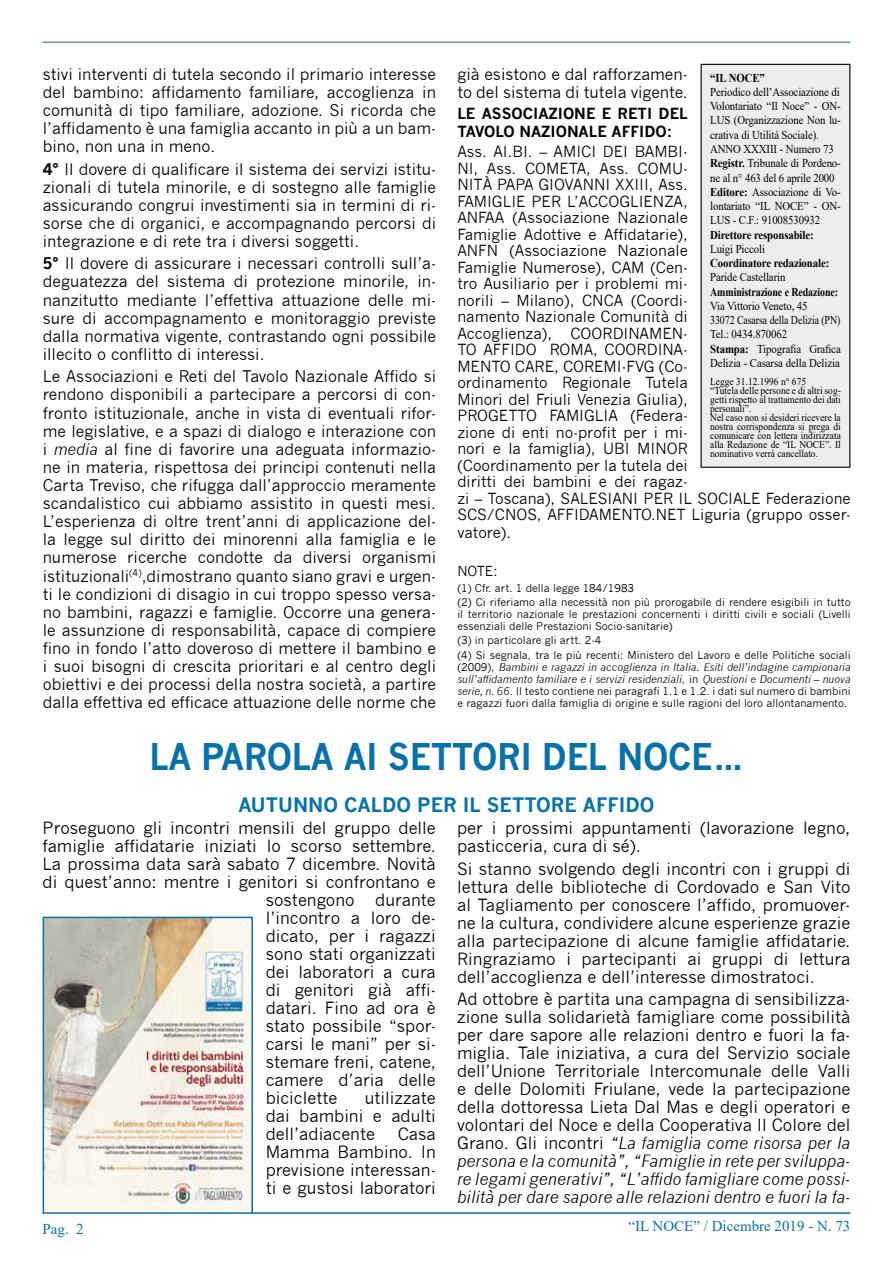
<style>
.page{position:relative;width:893px;height:1263px;background:#fff}
.page>*{position:absolute;margin:0;border:0;box-sizing:border-box;transform-origin:0 0}
.t1{font:700 36px "News Gothic";letter-spacing:-.01em;color:#0771a9;scale:.94 1}
.t2{font:700 19.5px "News Gothic";color:#0771a9}
.t3{font:16.5px/18px "News Gothic";color:#000;text-align:justify}
.t4{font:15.75px/18.1px "News Gothic";color:#000;text-align:justify}
.t5{font:15px/16.5px "News Gothic";color:#000}
.t6{font:700 15px/17.2px "News Gothic";color:#000}
.t7{font:15px "Times New Roman";color:#0771a9}
.t8{font:13.5px "News Gothic";color:#000}
.t9{font:12px/14.2px "Times New Roman";letter-spacing:-.01em;color:#000;scale:.9 1}
.t10{font:700 12px "Times New Roman";letter-spacing:-.01em;color:#000;scale:.9 1}
.t11{font:700 12px "Times New Roman";letter-spacing:-.01em;color:#000;scale:.83 1}
.t12{font:10.5px/14.2px "News Gothic";color:#000}
.t13{font:italic 10.5px/12px "News Gothic";color:#000;text-align:justify}
.t14{font:10.5px/9px "Times New Roman";color:#000;scale:.9 1}
.s1{font-weight:700}
.s2{font-style:italic}
.s3{font-style:normal}
</style>
<div class="page">
<hr style="left:43px;top:1212px;width:807px;height:2px;background:#0771a9">
<hr style="left:43px;top:42px;width:807px;height:1px;background:#0771a9">
<div style="left:701px;top:64px;width:149px;height:403px;background:#eceded"></div>
<img style="left:46px;top:920px;width:204px;height:291px">
<div style="left:43px;top:917px;width:210px;height:297px;border:2px solid #0771a9"></div>
<p class="t4" style="left:43px;top:65px;width:395px">stivi interventi di tutela secondo il primario interesse del bambino: affidamento familiare, accoglienza in comunità di tipo familiare, adozione. Si ricorda che l’affidamento è una famiglia accanto in più a un bam&shy;bino, non una in meno.</p>
<p class="t4" style="left:43px;top:160px;width:395px"><span class="s1">4°</span> Il dovere di qualificare il sistema dei servizi istitu&shy;zionali di tutela minorile, e di sostegno alle famiglie assicurando congrui investimenti sia in termini di ri&shy;sorse che di organici, e accompagnando percorsi di integrazione e di rete tra i diversi soggetti.</p>
<p class="t4" style="left:43px;top:255px;width:395px"><span class="s1">5°</span> Il dovere di assicurare i necessari controlli sull’a&shy;deguatezza del sistema di protezione minorile, in&shy;nanzitutto mediante l’effettiva attuazione delle mi&shy;sure di accompagnamento e monitoraggio previste dalla normativa vigente, contrastando ogni possibile illecito o conflitto di interessi.</p>
<p class="t4" style="left:43px;top:367px;width:395px">Le Associazioni e Reti del Tavolo Nazionale Affido si rendono disponibili a partecipare a percorsi di con&shy;fronto istituzionale, anche in vista di eventuali rifor&shy;me legislative, e a spazi di dialogo e interazione con i <span class="s2">media</span> al fine di favorire una adeguata informazio&shy;ne in materia, rispettosa dei principi contenuti nella Carta Treviso, che rifugga dall’approccio meramente scandalistico cui abbiamo assistito in questi mesi.<br>L’esperienza di oltre trent’anni di applicazione del&shy;la legge sul diritto dei minorenni alla famiglia e le numerose ricerche condotte da diversi organismi istituzionali<sup>(4)</sup>,dimostrano quanto siano gravi e urgen&shy;ti le condizioni di disagio in cui troppo spesso versa&shy;no bambini, ragazzi e famiglie. Occorre una genera&shy;le assunzione di responsabilità, capace di compiere fino in fondo l’atto doveroso di mettere il bambino e i suoi bisogni di crescita prioritari e al centro degli obiettivi e dei processi della nostra società, a partire dalla effettiva ed efficace attuazione delle norme che</p>
<p class="t4" style="left:457px;top:65px;width:232px">già esistono e dal rafforzamen&shy;to del sistema di tutela vigente.</p>
<p class="t6" style="left:457px;top:105px;width:232px">LE ASSOCIAZIONE E RETI DEL<br>TAVOLO NAZIONALE AFFIDO:</p>
<p class="t5" style="left:457px;top:144px;width:395px">Ass. AI.BI. – AMICI DEI BAMBI-<br>NI, Ass. COMETA, Ass. COMU-<br>NITÀ PAPA GIOVANNI XXIII, Ass.<br>FAMIGLIE PER L’ACCOGLIENZA,<br>ANFAA (Associazione Nazionale<br>Famiglie Adottive e Affidatarie),<br>ANFN (Associazione Nazionale<br>Famiglie Numerose), CAM (Cen-<br>tro Ausiliario per i problemi mi-<br>norili – Milano), CNCA (Coordi-<br>namento Nazionale Comunità di<br>Accoglienza), COORDINAMEN-<br>TO AFFIDO ROMA, COORDINA-<br>MENTO CARE, COREMI-FVG (Co-<br>ordinamento Regionale Tutela<br>Minori del Friuli Venezia Giulia),<br>PROGETTO FAMIGLIA (Federa-<br>zione di enti no-profit per i mi-<br>nori e la famiglia), UBI MINOR<br>(Coordinamento per la tutela dei<br>diritti dei bambini e dei ragaz-<br>zi – Toscana), SALESIANI PER IL SOCIALE Federazione<br>SCS/CNOS, AFFIDAMENTO.NET Liguria (gruppo osser&shy;vatore).</p>
<p class="t8" style="left:457px;top:563px;width:42px">NOTE:</p>
<p class="t12" style="left:457px;top:581px;width:395px">(1) Cfr. art. 1 della legge 184/1983<br>(2) Ci riferiamo alla necessità non più prorogabile di rendere esigibili in tutto</p>
<p class="t12" style="left:457px;top:608px;width:395px;line-height:12px">il territorio nazionale le prestazioni concernenti i diritti civili e sociali (Livelli essenziali delle Prestazioni Socio-sanitarie)</p>
<p class="t12" style="left:457px;top:633px;width:395px">(3) in particolare gli artt. 2-4<br>(4) Si segnala, tra le più recenti: Ministero del Lavoro e delle Politiche sociali</p>
<p class="t13" style="left:457px;top:661px;width:395px"><span class="s3">(2009),</span> Bambini e ragazzi in accoglienza in Italia. Esiti dell’indagine campionaria sull’affidamento familiare e i servizi residenziali<span class="s3">, in</span> Questioni e Documenti – nuova serie, n. 66<span class="s3">. Il testo contiene nei paragrafi 1.1 e 1.2. i dati sul numero di bambini e ragazzi fuori dalla famiglia di origine e sulle ragioni del loro allontanamento.</span></p>
<p class="t10" style="left:710px;top:69px;width:62px">“IL NOCE”</p>
<p class="t9" style="left:710px;top:84px;width:147px">Periodico dell’Associazione di<br>Volontariato “Il Noce” - ON-<br>LUS (Organizzazione Non lu&shy;crativa di Utilità Sociale).<br>ANNO XXXIII - Numero 73<br><span class="s1">Registr.</span> Tribunale di Pordeno&shy;ne al n° 463 del 6 aprile 2000<br><span class="s1">Editore:</span> Associazione di Vo&shy;lontariato “IL NOCE” - ON-<br>LUS - C.F.: 91008530932</p>
<p class="t10" style="left:710px;top:226px;width:117px">Direttore responsabile:</p>
<p class="t9" style="left:710px;top:241px;width:62px">Luigi Piccoli</p>
<p class="t10" style="left:710px;top:254px;width:134px">Coordinatore redazionale:</p>
<p class="t9" style="left:710px;top:270px;width:85px">Paride Castellarin</p>
<p class="t11" style="left:710px;top:283px;width:156px">Amministrazione e Redazione:</p>
<p class="t9" style="left:710px;top:298px;width:147px">Via Vittorio Veneto, 45<br>33072 Casarsa della Delizia (PN)<br>Tel.: 0434.870062<br><span class="s1">Stampa:</span> Tipografia Grafica<br>Delizia - Casarsa della Delizia</p>
<p class="t14" style="left:710px;top:376px;width:147px">Legge 31.12.1996 n° 675<br>“Tutela delle persone e di altri sog&shy;getti rispetto al trattamento dei dati personali”.<br>Nel caso non si desideri ricevere la nostra corrispondenza si prega di comunicare con lettera indirizzata alla Redazione de “IL NOCE”. Il nominativo verrà cancellato.</p>
<h1 class="t1" style="left:149px;top:735px;width:634px">LA PAROLA AI SETTORI DEL NOCE…</h1>
<p class="t2" style="left:238px;top:793px;width:418px">AUTUNNO CALDO PER IL SETTORE AFFIDO</p>
<p class="t3" style="left:43px;top:819px;width:395px">Proseguono gli incontri mensili del gruppo delle</p>
<p class="t3" style="left:43px;top:837px;width:395px">famiglie affidatarie iniziati lo scorso settembre.</p>
<p class="t3" style="left:43px;top:855px;width:395px">La prossima data sarà sabato 7 dicembre. Novità</p>
<p class="t3" style="left:43px;top:873px;width:395px">di quest’anno: mentre i genitori si confrontano e</p>
<p class="t3" style="left:266px;top:891px;width:90px">sostengono</p>
<p class="t3" style="left:457px;top:819px;width:395px">per i prossimi appuntamenti (lavorazione legno, pasticceria, cura di sé).</p>
<p class="t3" style="left:457px;top:860px;width:395px">Si stanno svolgendo degli incontri con i gruppi di lettura delle biblioteche di Cordovado e San Vito al Tagliamento per conoscere l’affido, promuover&shy;ne la cultura, condividere alcune esperienze grazie alla partecipazione di alcune famiglie affidatarie.<br>Ringraziamo i partecipanti ai gruppi di lettura dell’accoglienza e dell’interesse dimostratoci.</p>
<p class="t3" style="left:457px;top:990px;width:395px">Ad ottobre è partita una campagna di sensibilizza&shy;zione sulla solidarietà famigliare come possibilità per dare sapore alle relazioni dentro e fuori la fa&shy;miglia. Tale iniziativa, a cura del Servizio sociale dell’Unione Territoriale Intercomunale delle Valli e delle Dolomiti Friulane, vede la partecipazione della dottoressa Lieta Dal Mas e degli operatori e volontari del Noce e della Cooperativa Il Colore del Grano. Gli incontri <span class="s2">“La famiglia come risorsa per la persona e la comunità”, “Famiglie in rete per sviluppa&shy;re legami generativi”, “L’affido famigliare come possi&shy;bilità per dare sapore alle relazioni dentro e fuori la fa-</span></p>
<p class="t3" style="left:266px;top:891px;width:172px;text-indent:110px">durante l’incontro a loro de&shy;dicato, per i ragazzi sono stati organizzati dei laboratori a cura di genitori già affi&shy;datari. Fino ad ora è stato possibile “spor&shy;carsi le mani” per si&shy;stemare freni, catene, camere d’aria delle biciclette</p>
<p class="t3" style="left:266px;top:1089px;width:172px;text-indent:99px">utilizzate dai bambini e adulti dell’adiacente</p>
<p class="t3" style="left:266px;top:1125px;width:172px;text-indent:132px">Casa Mamma Bambino. In previsione interessan&shy;ti e gustosi laboratori</p>
<p class="t7" style="left:43px;top:1218px;width:43px">Pag. 2</p>
<p class="t7" style="left:629px;top:1215px;width:223px">“IL NOCE” / Dicembre 2019 - N. 73</p>
</div>
